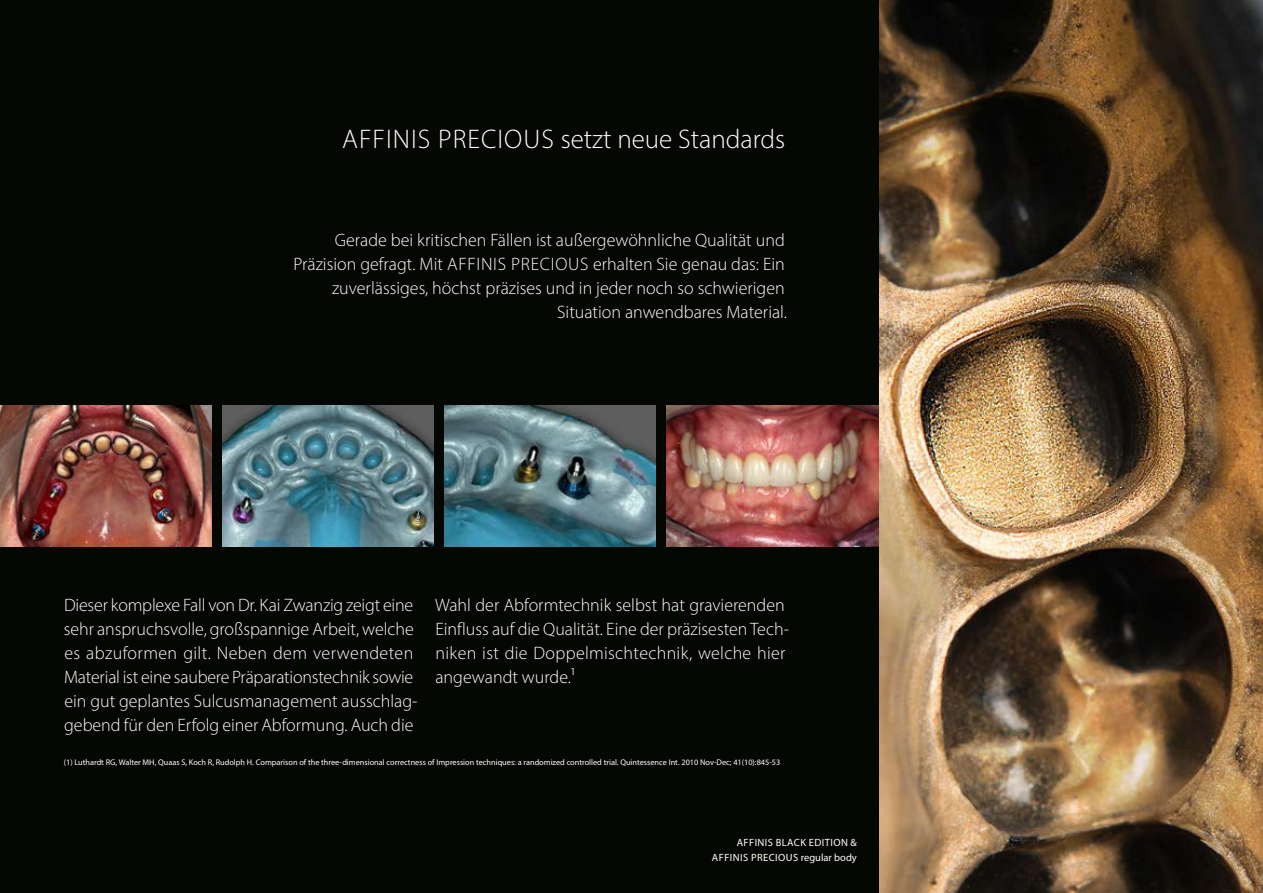
<style>
.page{position:relative;width:1263px;height:893px;background:#fff}
.page>*{position:absolute;margin:0;border:0;box-sizing:border-box;transform-origin:0 0}
.t1{font:300 27px "Myriad Pro";color:#fff}
.t2{font:300 18px/24px "Myriad Pro";color:#fff}
.t3{font:10.5px/15.3px "Myriad Pro";letter-spacing:.04em;color:#fff;text-align:right}
.t4{font:8.25px "Myriad Pro";color:#fff}
</style>
<div class="page">
<img style="left:878px;top:0;width:385px;height:893px">
<div style="left:0;top:0;width:878px;height:893px;background:#050703"></div>
<img style="left:0;top:405px;width:212px;height:141px">
<img style="left:222px;top:405px;width:212px;height:141px">
<img style="left:444px;top:405px;width:212px;height:141px">
<img style="left:666px;top:405px;width:212px;height:141px">
<h1 class="t1" style="left:342px;top:123px;width:445px">AFFINIS PRECIOUS setzt neue Standards</h1>
<p class="t2" style="left:294px;top:228px;width:495px;text-align:right">Gerade bei kritischen Fällen ist außergewöhnliche Qualität und Präzision gefragt. Mit AFFINIS PRECIOUS erhalten Sie genau das: Ein zuverlässiges, höchst präzises und in jeder noch so schwierigen Situation anwendbares Material.</p>
<p class="t2" style="left:64px;top:593px;width:355px">Dieser komplexe Fall von Dr. Kai Zwanzig zeigt eine sehr anspruchsvolle, großspannige Arbeit, welche es abzuformen gilt. Neben dem verwendeten Material ist eine saubere Präparationstechnik sowie ein gut geplantes Sulcusmanagement ausschlag&shy;gebend für den Erfolg einer Abformung. Auch die</p>
<p class="t2" style="left:435px;top:593px;width:355px">Wahl der Abformtechnik selbst hat gravierenden Einfluss auf die Qualität. Eine der präzisesten Tech&shy;niken ist die Doppelmischtechnik, welche hier angewandt wurde.¹</p>
<p class="t4" style="left:64px;top:758px;width:718px">(1) Luthardt RG, Walter MH, Quaas S, Koch R, Rudolph H. Comparison of the three-dimensional correctness of Impression techniques: a randomized controlled trial. Quintessence Int. 2010 Nov-Dec; 41(10):845-53</p>
<p class="t3" style="left:712px;top:834px;width:146px">AFFINIS BLACK EDITION &amp;<br>AFFINIS PRECIOUS regular body</p>
</div>
